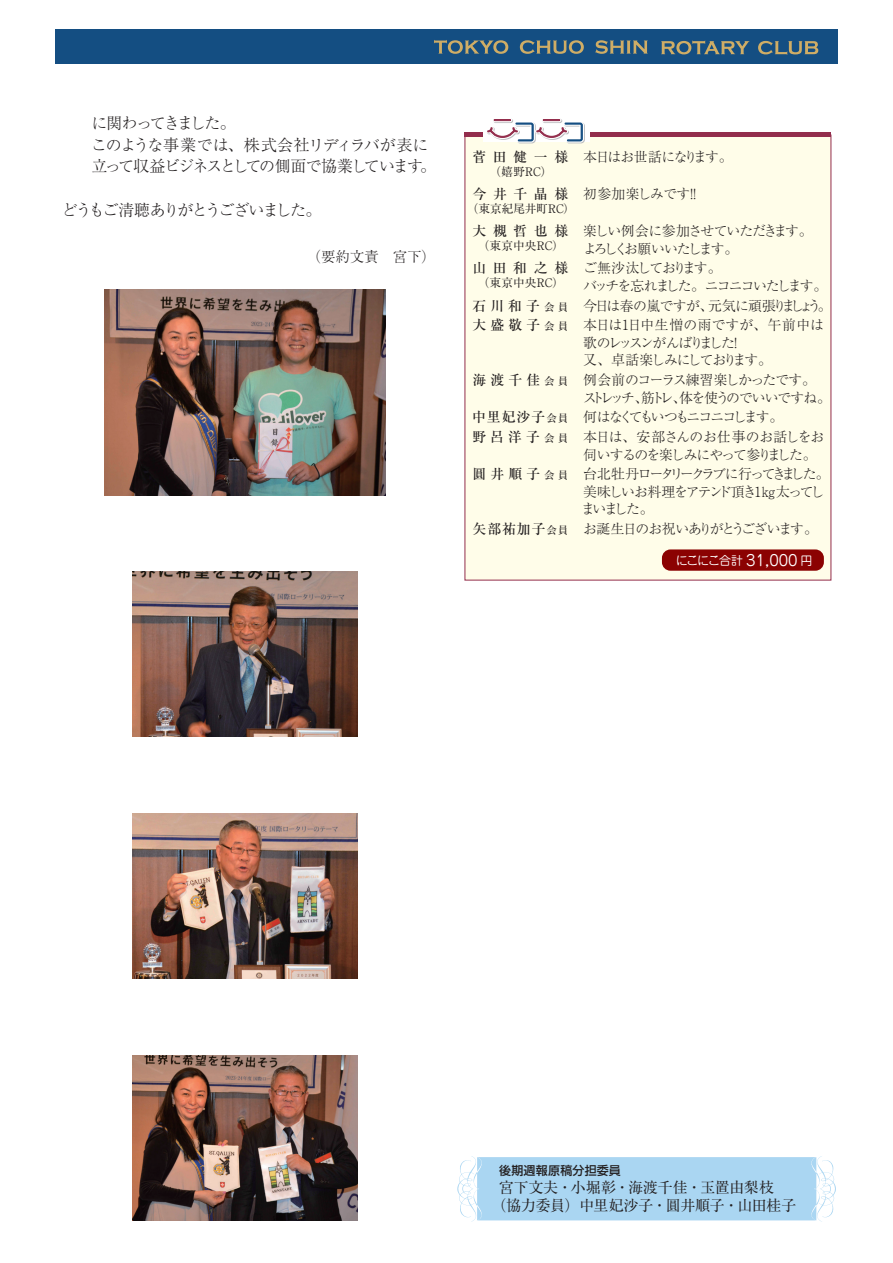
<style>
.page{position:relative;width:893px;height:1263px;background:#fff}
.page>*{position:absolute;margin:0;border:0;box-sizing:border-box;transform-origin:0 0}
.t1{font:300 15.9px/21.8px "Ryumin Pr 6 N";letter-spacing:-.095em;color:#231f20}
.t2{font:15px/18px "Ryumin Pr 6 N";letter-spacing:-.02em;color:#231f20}
.t3{font:300 14.4px "Ryumin Pr 6 N";letter-spacing:.005em;color:#231f20}
.t4{font:300 13.8px/17.5px "Ryumin Pr 6 N";letter-spacing:-.1em;color:#231f20}
.t5{font:300 13.8px/17.5px "Ryumin Pr 6 N";letter-spacing:-.145em;color:#231f20}
.t6{font:300 13.8px/19.6px "Ryumin Pr 6 N";letter-spacing:-.035em;color:#231f20}
.t7{font:300 13.8px/19.6px "Ryumin Pr 6 N";letter-spacing:-.125em;color:#231f20}
.t8{font:300 13.8px/17.5px "Ryumin Pr 6 N";letter-spacing:-.135em;color:#231f20}
.t9{font:300 13.8px "Ryumin Pr 6 N";letter-spacing:-.04em;color:#231f20}
.t10{font:12px "Jun 201 Pro";letter-spacing:-.1em;color:#fff}
.t11{font:500 12px "UD Shin Go NT Pr 6 N";letter-spacing:.015em;color:#231f20}
.t12{font:11.7px "Ryumin Pr 6 N";letter-spacing:-.005em;color:#231f20}
.s1{font-weight:500}
.s2{font-weight:500;font-size:10.5px}
.s3{font-size:15px}
</style>
<div class="page">
<div style="left:55px;top:30px;width:783px;height:34px;background:#144e82"></div>
<svg style="left:434px;top:40px;width:74px;height:14px"></svg>
<svg style="left:520px;top:40px;width:64px;height:14px"></svg>
<svg style="left:595px;top:40px;width:53px;height:14px"></svg>
<svg style="left:661px;top:41px;width:88px;height:13px"></svg>
<svg style="left:758px;top:41px;width:60px;height:14px"></svg>
<svg style="left:457px;top:1156px;width:379px;height:66px;background:#b5dbf3"></svg>
<img style="left:105px;top:289px;width:280px;height:206px">
<img style="left:133px;top:572px;width:224px;height:165px">
<img style="left:133px;top:813px;width:224px;height:166px">
<img style="left:133px;top:1055px;width:224px;height:165px">
<div style="left:465px;top:135px;width:366px;height:445px;background:#fffde9"></div>
<hr style="left:465px;top:132px;width:366px;height:4px;background:#932d4c">
<div style="left:483px;top:125px;width:107px;height:17px;background:#fff"></div>
<svg style="left:487px;top:119px;width:98px;height:24px"></svg>
<div style="left:662px;top:549px;width:162px;height:22px;background:#8b0202;border-radius:9px"></div>
<p class="t1" style="left:91px;top:111px;width:346px">に関わってきました。<br>このような事業では、株式会社リディラバが表に立って収益ビジネスとしての側面で協業しています。</p>
<p class="t1" style="left:62px;top:198px;width:261px">どうもご清聴ありがとうございました。</p>
<p class="t3" style="left:307px;top:246px;width:130px">（要約文責　宮下）</p>
<p class="t4" style="left:472px;top:147px;width:262px"><span class="s1">菅田健一様</span> 本日はお世話になります。</p>
<p class="t9" style="left:472px;top:183px;width:230px"><span class="s1">今井千晶様</span> 初参加楽しみです！！</p>
<p class="t4" style="left:583px;top:221px;width:231px;text-indent:-111px"><span class="s1">大槻哲也様</span> 楽しい例会に参加させていただきます。よろしくお願いいたします。</p>
<p class="t8" style="left:583px;top:259px;width:246px;text-indent:-111px"><span class="s1">山田和之様</span> ご無沙汰しております。<br>バッチを忘れました。ニコニコいたします。</p>
<p class="t6" style="left:472px;top:295px;width:361px"><span class="s1">石川和子</span><span class="s2">会員</span> 今日は春の嵐ですが、元気に頑張りましょう。<span class="s1">大盛敬子</span><span class="s2">会員</span> 本日は1日中生憎の雨ですが、午前中は</p>
<p class="t5" style="left:583px;top:333px;width:190px">歌のレッスンがんばりました！<br>又、卓話楽しみにしております。</p>
<p class="t4" style="left:583px;top:370px;width:249px;text-indent:-110px"><span class="s1">海渡千佳</span><span class="s2">会員</span> 例会前のコーラス練習楽しかったです。ストレッチ、筋トレ、体を使うのでいいですね。</p>
<p class="t4" style="left:472px;top:406px;width:354px;line-height:19.6px"><span class="s1">中里妃沙子</span><span class="s2">会員</span> 何はなくてもいつもニコニコします。<br><span class="s1">野呂洋子</span><span class="s2">会員</span> 本日は、安部さんのお仕事のお話しをお</p>
<p class="t7" style="left:473px;top:444px;width:359px;text-indent:111px">伺いするのを楽しみにやって参りました。<span class="s1">圓井順子</span><span class="s2">会員</span> 台北牡丹ロータリークラブに行ってきました。</p>
<p class="t5" style="left:581px;top:482px;width:245px">美味しいお料理をアテンド頂き1㎏太ってしまいました。</p>
<p class="t4" style="left:473px;top:519px;width:347px"><span class="s1">矢部祐加子</span><span class="s2">会員</span> お誕生日のお祝いありがとうございます。</p>
<p class="t12" style="left:490px;top:162px;width:64px">（嬉野RC）</p>
<p class="t12" style="left:467px;top:199px;width:110px">（東京紀尾井町RC）</p>
<p class="t12" style="left:478px;top:237px;width:88px">（東京中央RC）</p>
<p class="t12" style="left:478px;top:274px;width:88px">（東京中央RC）</p>
<p class="t10" style="left:676px;top:551px;width:138px">にこにこ合計 <span class="s3">31,000</span> 円</p>
<p class="t11" style="left:499px;top:1161px;width:123px">後期週報原稿分担委員</p>
<p class="t2" style="left:492px;top:1177px;width:306px;text-indent:8px">宮下文夫・小堀彰・海渡千佳・玉置由梨枝<br>（協力委員）中里妃沙子・圓井順子・山田桂子</p>
</div>
